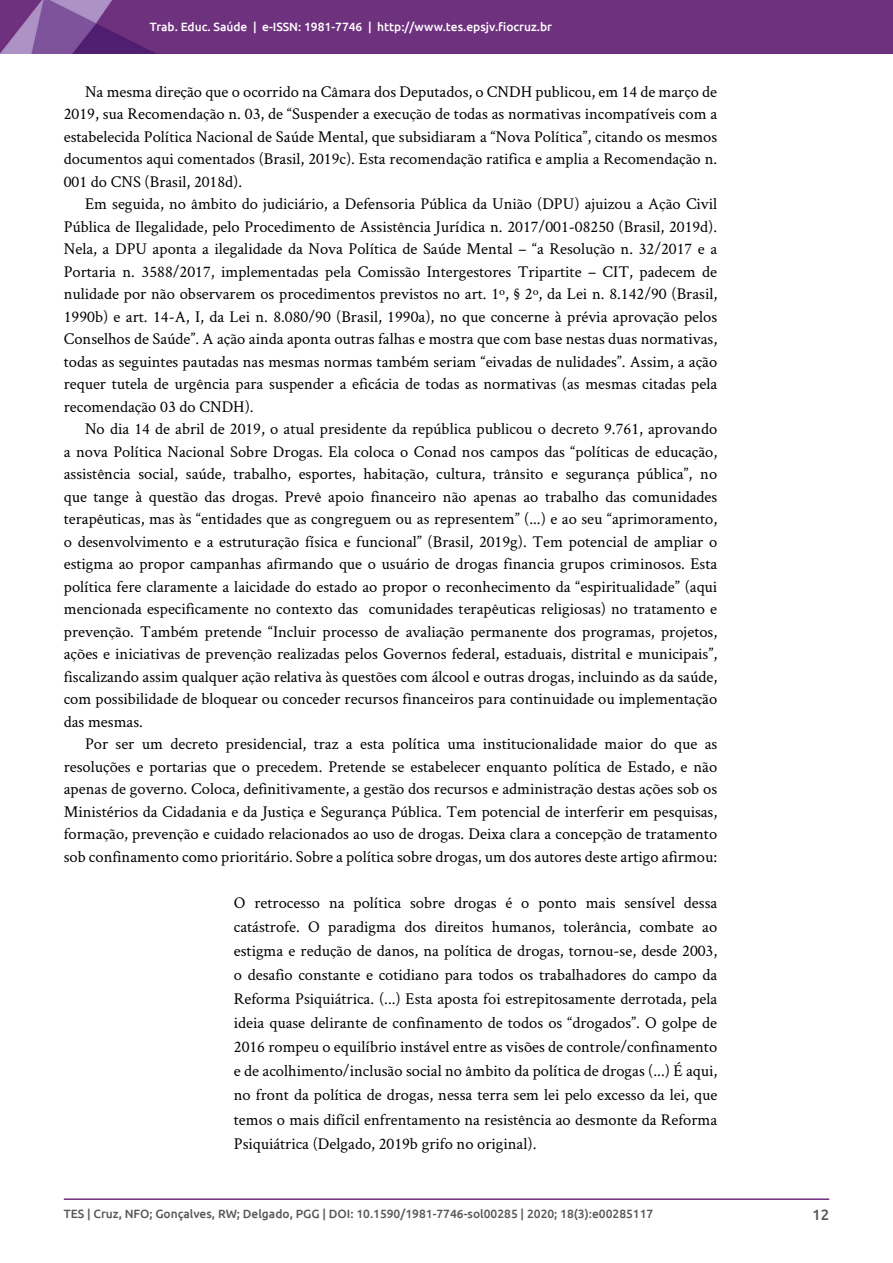
<style>
.page{position:relative;width:893px;height:1263px;background:#fff}
.page>*{position:absolute;margin:0;border:0;box-sizing:border-box;transform-origin:0 0}
.t1{font:16.5px/22.5px "Crimson Text";color:#000;text-align:justify}
.t2{font:500 15px "Ubuntu";color:#575756}
.t3{font:500 12px "Ubuntu";color:#575756}
.t4{font:500 12px "Ubuntu";color:#fff}
</style>
<div class="page">
<hr style="left:64px;top:1198px;width:765px;height:2px;background:#6e307e">
<img style="left:0;top:0;width:893px;height:53px">
<p class="t4" style="left:150px;top:19px;width:404px">Trab. Educ. Saúde | e-ISSN: 1981-7746 | http://www.tes.epsjv.fiocruz.br</p>
<p class="t1" style="left:64px;top:79px;width:655px;text-indent:21px">Na mesma direção que o ocorrido na Câmara dos Deputados, o CNDH publicou, em 14 de março de 2019, sua Recomendação n. 03, de “Suspender a execução de todas as normativas incompatíveis com a estabelecida Política Nacional de Saúde Mental, que subsidiaram a “Nova Política”, citando os mesmos documentos aqui comentados (Brasil, 2019c). Esta recomendação ratifica e amplia a Recomendação n.<br>001 do CNS (Brasil, 2018d).</p>
<p class="t1" style="left:64px;top:192px;width:655px;text-indent:21px">Em seguida, no âmbito do judiciário, a Defensoria Pública da União (DPU) ajuizou a Ação Civil Pública de Ilegalidade, pelo Procedimento de Assistência Jurídica n. 2017/001-08250 (Brasil, 2019d).<br>Nela, a DPU aponta a ilegalidade da Nova Política de Saúde Mental – “a Resolução n. 32/2017 e a Portaria n. 3588/2017, implementadas pela Comissão Intergestores Tripartite – CIT, padecem de nulidade por não observarem os procedimentos previstos no art. 1º, § 2º, da Lei n. 8.142/90 (Brasil, 1990b) e art. 14-A, I, da Lei n. 8.080/90 (Brasil, 1990a), no que concerne à prévia aprovação pelos Conselhos de Saúde”. A ação ainda aponta outras falhas e mostra que com base nestas duas normativas, todas as seguintes pautadas nas mesmas normas também seriam “eivadas de nulidades”. Assim, a ação requer tutela de urgência para suspender a eficácia de todas as normativas (as mesmas citadas pela recomendação 03 do CNDH).</p>
<p class="t1" style="left:64px;top:417px;width:655px;text-indent:21px">No dia 14 de abril de 2019, o atual presidente da república publicou o decreto 9.761, aprovando a nova Política Nacional Sobre Drogas. Ela coloca o Conad nos campos das “políticas de educação, assistência social, saúde, trabalho, esportes, habitação, cultura, trânsito e segurança pública”, no que tange à questão das drogas. Prevê apoio financeiro não apenas ao trabalho das comunidades terapêuticas, mas às “entidades que as congreguem ou as representem” (...) e ao seu “aprimoramento, o desenvolvimento e a estruturação física e funcional” (Brasil, 2019g). Tem potencial de ampliar o estigma ao propor campanhas afirmando que o usuário de drogas financia grupos criminosos. Esta política fere claramente a laicidade do estado ao propor o reconhecimento da “espiritualidade” (aqui mencionada especificamente no contexto das comunidades terapêuticas religiosas) no tratamento e prevenção. Também pretende “Incluir processo de avaliação permanente dos programas, projetos, ações e iniciativas de prevenção realizadas pelos Governos federal, estaduais, distrital e municipais”, fiscalizando assim qualquer ação relativa às questões com álcool e outras drogas, incluindo as da saúde, com possibilidade de bloquear ou conceder recursos financeiros para continuidade ou implementação das mesmas.</p>
<p class="t1" style="left:64px;top:732px;width:655px;text-indent:21px">Por ser um decreto presidencial, traz a esta política uma institucionalidade maior do que as resoluções e portarias que o precedem. Pretende se estabelecer enquanto política de Estado, e não apenas de governo. Coloca, definitivamente, a gestão dos recursos e administração destas ações sob os Ministérios da Cidadania e da Justiça e Segurança Pública. Tem potencial de interferir em pesquisas, formação, prevenção e cuidado relacionados ao uso de drogas. Deixa clara a concepção de tratamento sob confinamento como prioritário. Sobre a política sobre drogas, um dos autores deste artigo afirmou:</p>
<p class="t1" style="left:234px;top:890px;width:485px;line-height:24px">O retrocesso na política sobre drogas é o ponto mais sensível dessa catástrofe. O paradigma dos direitos humanos, tolerância, combate ao estigma e redução de danos, na política de drogas, tornou-se, desde 2003, o desafio constante e cotidiano para todos os trabalhadores do campo da Reforma Psiquiátrica. (...) Esta aposta foi estrepitosamente derrotada, pela ideia quase delirante de confinamento de todos os “drogados”. O golpe de 2016 rompeu o equilíbrio instável entre as visões de controle/confinamento e de acolhimento/inclusão social no âmbito da política de drogas (...) É aqui, no front da política de drogas, nessa terra sem lei pelo excesso da lei, que temos o mais difícil enfrentamento na resistência ao desmonte da Reforma Psiquiátrica (Delgado, 2019b grifo no original).</p>
<p class="t3" style="left:64px;top:1206px;width:591px">TES | Cruz, NFO; Gonçalves, RW; Delgado, PGG | DOI: 10.1590/1981-7746-sol00285 | 2020; 18(3):e00285117</p>
<p class="t2" style="left:812px;top:1205px;width:19px">12</p>
</div>
